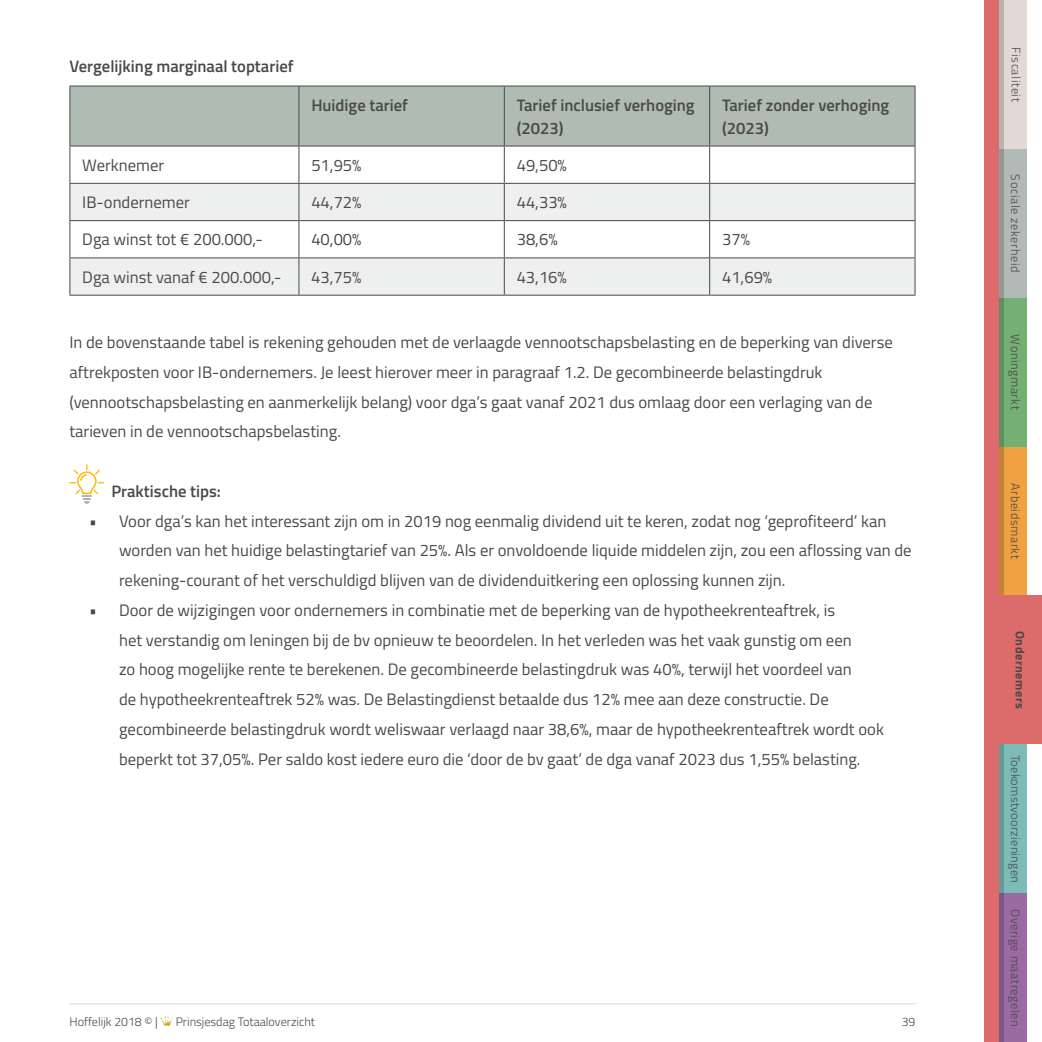
<style>
.page{position:relative;width:1042px;height:1042px;background:#fff}
.page>*{position:absolute;margin:0;border:0;box-sizing:border-box;transform-origin:0 0}
.t1{font:16.62px/29.8px "Titillium";color:#4a4948}
.t2{font:600 16.62px/22.8px "Titillium";color:#4a4948}
.t3{font:300 12.25px "Titillium";letter-spacing:.035em;color:#4a4948}
.t4{font:300 12.25px "Titillium";color:#4a4948}
.t5{font:700 12.25px "Titillium";letter-spacing:.05em;color:#4a4948}
</style>
<div class="page">
<hr style="left:69px;top:1003px;width:846px;height:1px;background:#dadad9">
<svg style="left:161px;top:1017px;width:12px;height:9px"></svg>
<div style="left:998px;top:446px;width:29px;height:149px;background:#f0a141"></div>
<div style="left:998px;top:298px;width:29px;height:148px;background:#74af74"></div>
<div style="left:998px;top:149px;width:29px;height:149px;background:#b2bab7"></div>
<div style="left:998px;top:0;width:29px;height:149px;background:#e2d9d5"></div>
<div style="left:998px;top:893px;width:29px;height:149px;background:#9a6aa2"></div>
<div style="left:998px;top:744px;width:29px;height:149px;background:#7cbcb6"></div>
<svg style="left:998px;top:0;width:5px;height:1042px;background:#9d867a"></svg>
<div style="left:998px;top:595px;width:44px;height:149px;background:#dc6c6b"></div>
<div style="left:983px;top:0;width:15px;height:1042px;background:#dc6c6b"></div>
<div style="left:70px;top:87px;width:844px;height:59px;background:#b0bbb4"></div>
<svg style="left:70px;top:147px;width:844px;height:36px"></svg>
<svg style="left:70px;top:184px;width:844px;height:111px;fill:#eef0ef"></svg>
<hr style="left:69px;top:86px;width:230px;height:1px;background:#4a4948">
<hr style="left:69px;top:86px;width:1px;height:60px;background:#4a4948">
<hr style="left:299px;top:86px;width:205px;height:1px;background:#4a4948">
<hr style="left:298px;top:86px;width:1px;height:60px;background:#4a4948">
<hr style="left:504px;top:86px;width:205px;height:1px;background:#4a4948">
<hr style="left:504px;top:86px;width:1px;height:60px;background:#4a4948">
<hr style="left:709px;top:86px;width:206px;height:1px;background:#4a4948">
<hr style="left:709px;top:86px;width:1px;height:60px;background:#4a4948">
<hr style="left:914px;top:86px;width:1px;height:60px;background:#4a4948">
<hr style="left:69px;top:146px;width:230px;height:1px;background:#4a4948">
<hr style="left:69px;top:146px;width:1px;height:37px;background:#4a4948">
<hr style="left:299px;top:146px;width:205px;height:1px;background:#4a4948">
<hr style="left:298px;top:146px;width:1px;height:37px;background:#4a4948">
<hr style="left:504px;top:146px;width:205px;height:1px;background:#4a4948">
<hr style="left:504px;top:146px;width:1px;height:37px;background:#4a4948">
<hr style="left:709px;top:146px;width:206px;height:1px;background:#4a4948">
<hr style="left:709px;top:146px;width:1px;height:37px;background:#4a4948">
<hr style="left:914px;top:146px;width:1px;height:37px;background:#4a4948">
<hr style="left:69px;top:183px;width:230px;height:1px;background:#4a4948">
<hr style="left:69px;top:184px;width:1px;height:36px;background:#4a4948">
<hr style="left:299px;top:183px;width:205px;height:1px;background:#4a4948">
<hr style="left:298px;top:184px;width:1px;height:36px;background:#4a4948">
<hr style="left:504px;top:183px;width:205px;height:1px;background:#4a4948">
<hr style="left:504px;top:184px;width:1px;height:36px;background:#4a4948">
<hr style="left:709px;top:183px;width:206px;height:1px;background:#4a4948">
<hr style="left:709px;top:184px;width:1px;height:36px;background:#4a4948">
<hr style="left:914px;top:184px;width:1px;height:36px;background:#4a4948">
<hr style="left:69px;top:220px;width:230px;height:1px;background:#4a4948">
<hr style="left:69px;top:221px;width:1px;height:36px;background:#4a4948">
<hr style="left:299px;top:220px;width:205px;height:1px;background:#4a4948">
<hr style="left:298px;top:221px;width:1px;height:36px;background:#4a4948">
<hr style="left:504px;top:220px;width:205px;height:1px;background:#4a4948">
<hr style="left:504px;top:221px;width:1px;height:36px;background:#4a4948">
<hr style="left:709px;top:220px;width:206px;height:1px;background:#4a4948">
<hr style="left:709px;top:221px;width:1px;height:36px;background:#4a4948">
<hr style="left:914px;top:221px;width:1px;height:36px;background:#4a4948">
<hr style="left:69px;top:257px;width:230px;height:1px;background:#4a4948">
<hr style="left:69px;top:258px;width:1px;height:37px;background:#4a4948">
<hr style="left:299px;top:257px;width:205px;height:1px;background:#4a4948">
<hr style="left:298px;top:258px;width:1px;height:37px;background:#4a4948">
<hr style="left:504px;top:257px;width:205px;height:1px;background:#4a4948">
<hr style="left:504px;top:258px;width:1px;height:37px;background:#4a4948">
<hr style="left:709px;top:257px;width:206px;height:1px;background:#4a4948">
<hr style="left:709px;top:258px;width:1px;height:37px;background:#4a4948">
<hr style="left:914px;top:258px;width:1px;height:37px;background:#4a4948">
<hr style="left:69px;top:295px;width:230px;height:1px;background:#4a4948">
<hr style="left:299px;top:295px;width:205px;height:1px;background:#4a4948">
<hr style="left:504px;top:295px;width:205px;height:1px;background:#4a4948">
<hr style="left:709px;top:295px;width:206px;height:1px;background:#4a4948">
<svg style="left:69px;top:464px;width:35px;height:40px"></svg>
<p class="t2" style="left:69px;top:56px;width:226px">Vergelijking marginaal toptarief</p>
<p class="t2" style="left:311px;top:95px;width:98px">Huidige tarief</p>
<p class="t2" style="left:517px;top:95px;width:179px">Tarief inclusief verhoging (2023)</p>
<p class="t2" style="left:722px;top:95px;width:169px">Tarief zonder verhoging (2023)</p>
<p class="t1" style="left:82px;top:151px;width:83px">Werknemer</p>
<p class="t1" style="left:311px;top:151px;width:52px">51,95%</p>
<p class="t1" style="left:517px;top:151px;width:52px">49,50%</p>
<p class="t1" style="left:82px;top:189px;width:109px">IB-ondernemer</p>
<p class="t1" style="left:311px;top:189px;width:52px">44,72%</p>
<p class="t1" style="left:517px;top:189px;width:52px">44,33%</p>
<p class="t1" style="left:82px;top:226px;width:182px">Dga winst tot € 200.000,-</p>
<p class="t1" style="left:311px;top:226px;width:52px">40,00%</p>
<p class="t1" style="left:517px;top:226px;width:42px">38,6%</p>
<p class="t1" style="left:722px;top:226px;width:29px">37%</p>
<p class="t1" style="left:82px;top:263px;width:201px">Dga winst vanaf € 200.000,-</p>
<p class="t1" style="left:311px;top:263px;width:52px">43,75%</p>
<p class="t1" style="left:517px;top:263px;width:52px">43,16%</p>
<p class="t1" style="left:722px;top:263px;width:52px">41,69%</p>
<p class="t1" style="left:69px;top:329px;width:825px">In de bovenstaande tabel is rekening gehouden met de verlaagde vennootschapsbelasting en de beperking van diverse aftrekposten voor IB-ondernemers. Je leest hierover meer in paragraaf 1.2. De gecombineerde belastingdruk (vennootschapsbelasting en aanmerkelijk belang) voor dga’s gaat vanaf 2021 dus omlaag door een verlaging van de tarieven in de vennootschapsbelasting.</p>
<p class="t2" style="left:111px;top:481px;width:111px">Praktische tips:</p>
<p class="t1" style="left:119px;top:507px;width:794px;text-indent:-30px">• Voor dga’s kan het interessant zijn om in 2019 nog eenmalig dividend uit te keren, zodat nog ‘geprofiteerd’ kan worden van het huidige belastingtarief van 25%. Als er onvoldoende liquide middelen zijn, zou een aflossing van de rekening-courant of het verschuldigd blijven van de dividenduitkering een oplossing kunnen zijn.</p>
<p class="t1" style="left:119px;top:596px;width:766px;text-indent:-30px">• Door de wijzigingen voor ondernemers in combinatie met de beperking van de hypotheekrenteaftrek, is<br>het verstandig om leningen bij de bv opnieuw te beoordelen. In het verleden was het vaak gunstig om een<br>zo hoog mogelijke rente te berekenen. De gecombineerde belastingdruk was 40%, terwijl het voordeel van<br>de hypotheekrenteaftrek 52% was. De Belastingdienst betaalde dus 12% mee aan deze constructie. De gecombineerde belastingdruk wordt weliswaar verlaagd naar 38,6%, maar de hypotheekrenteaftrek wordt ook beperkt tot 37,05%. Per saldo kost iedere euro die ‘door de bv gaat’ de dga vanaf 2023 dus 1,55% belasting.</p>
<p class="t4" style="left:69px;top:1016px;width:90px">Hoffelijk 2018 © |</p>
<p class="t4" style="left:176px;top:1016px;width:141px">Prinsjesdag Totaaloverzicht</p>
<p class="t3" style="left:902px;top:1016px;width:15px">39</p>
<p class="t3" style="left:1020px;top:47px;width:56px;rotate:90deg">Fiscaliteit</p>
<p class="t3" style="left:1020px;top:174px;width:99px;rotate:90deg">Sociale zekerheid</p>
<p class="t3" style="left:1020px;top:334px;width:77px;rotate:90deg">Woningmarkt</p>
<p class="t3" style="left:1020px;top:483px;width:77px;rotate:90deg">Arbeidsmarkt</p>
<p class="t5" style="left:1024px;top:631px;width:80px;rotate:90deg">Ondernemers</p>
<p class="t3" style="left:1020px;top:755px;width:129px;rotate:90deg">Toekomstvoorzieningen</p>
<p class="t3" style="left:1020px;top:909px;width:119px;rotate:90deg">Overige maatregelen</p>
</div>
